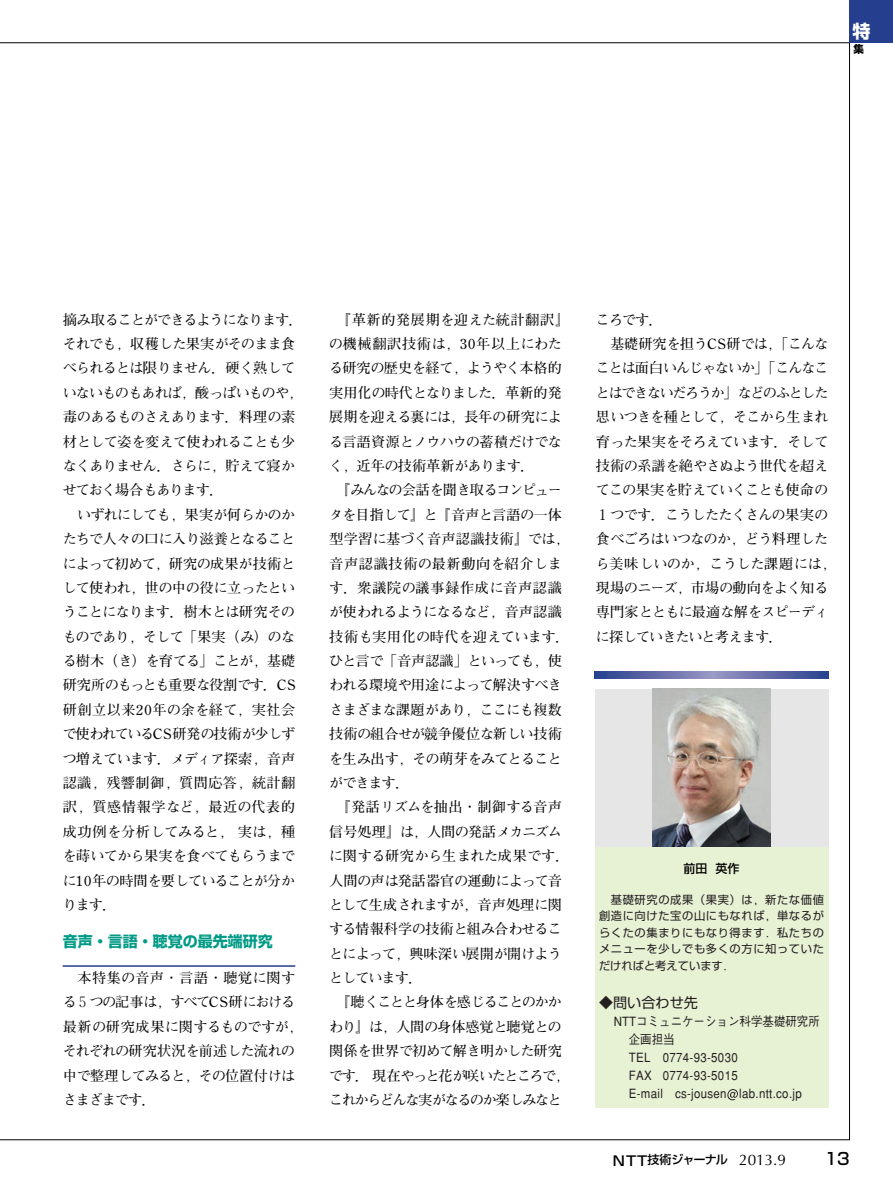
<style>
.page{position:relative;width:893px;height:1190px;background:#fff}
.page>*{position:absolute;margin:0;border:0;box-sizing:border-box;transform-origin:0 0}
.t1{font:700 18px "Shin Go";color:#fff}
.t2{font:500 16.5px "Shin Go";color:#000}
.t3{font:700 15px "Shin Go";color:#009b87}
.t4{font:700 14.1px/24.3px "Futo Min A101";letter-spacing:-.055em;color:#000}
.t5{font:700 14.1px "Futo Min A101";color:#000}
.t6{font:700 14.1px "Futo Min A101";letter-spacing:-.035em;color:#000}
.t7{font:700 14.1px "Futo Min A101";letter-spacing:-.095em;color:#000}
.t8{font:700 14.1px "Futo Min A101";letter-spacing:.045em;color:#000}
.t9{font:700 14.1px "Futo Min A101";letter-spacing:.05em;color:#000}
.t10{font:700 14.1px "Futo Min A101";letter-spacing:-.11em;color:#000}
.t11{font:700 14.1px "Futo Min A101";letter-spacing:-.105em;color:#000}
.t12{font:700 14.1px "Futo Min A101";letter-spacing:-.08em;color:#000}
.t13{font:700 14.1px "Futo Min A101";letter-spacing:.025em;color:#000}
.t14{font:700 14.1px "Futo Min A101";letter-spacing:.04em;color:#000}
.t15{font:700 14.1px "Futo Min A101";letter-spacing:-.015em;color:#000}
.t16{font:700 14.1px "Futo Min A101";letter-spacing:-.075em;color:#000}
.t17{font:14.1px "Shin Go";color:#231f20}
.t18{font:500 12.75px/18px "Gothic BBB";letter-spacing:.025em;color:#231f20;scale:.9 1}
.t19{font:500 12px "Shin Go";letter-spacing:-.075em;color:#000}
.t20{font:500 12px "Shin Go";letter-spacing:-.04em;color:#000}
.t21{font:11.25px/16.5px "Shin Go";letter-spacing:.055em;color:#231f20;text-align:justify}
.t22{font:700 10.5px "Shin Go";color:#000}
.s1{font-size:13.5px}
.s2{font-family:"Optima";font-weight:400;font-size:15.3px}
</style>
<div class="page">
<div style="left:849px;top:0;width:43px;height:43px;background:#253f8e"></div>
<hr style="left:63px;top:965px;width:232px;height:1px;background:#253f8e">
<div style="left:594px;top:846px;width:234px;height:262px;background:#e7f1d4"></div>
<svg style="left:727px;top:1089px;width:11px;height:11px"></svg>
<div style="left:594px;top:689px;width:234px;height:157px;background:#e6e6e6"></div>
<img style="left:653px;top:689px;width:117px;height:157px">
<svg style="left:594px;top:672px;width:234px;height:6px"></svg>
<p class="t1" style="left:852px;top:25px;width:19px">特</p>
<p class="t22" style="left:853px;top:45px;width:12px">集</p>
<p class="t4" style="left:63px;top:309px;width:241px">摘み取ることができるようになります．それでも，収穫した果実がそのまま食べられるとは限りません．硬く熟していないものもあれば，酸っぱいものや，毒のあるものさえあります．料理の素材として姿を変えて使われることも少なくありません．さらに，貯えて寝かせておく場合もあります．</p>
<p class="t4" style="left:63px;top:504px;width:234px;text-align:justify;text-indent:14px">いずれにしても，果実が何らかのかたちで人々の口に入り滋養となることによって初めて，研究の成果が技術として使われ，世の中の役に立ったということになります．樹木とは研究そのものであり，そして「果実（み）のなる樹木（き）を育てる」ことが，基礎研究所のもっとも重要な役割です．CS研創立以来20年の余を経て，実社会で使われているCS研発の技術が少しずつ増えています．メディア探索，音声認識，残響制御，質問応答，統計翻訳，質感情報学など，最近の代表的成功例を分析してみると，実は，種を蒔いてから果実を食べてもらうまでに10年の時間を要していることが分かります．</p>
<p class="t3" style="left:63px;top:935px;width:212px">音声・言語・聴覚の最先端研究</p>
<p class="t4" style="left:63px;top:967px;width:241px;text-indent:15px">本特集の音声・言語・聴覚に関する５つの記事は，すべてCS研における最新の研究成果に関するものですが，それぞれの研究状況を前述した流れの中で整理してみると，その位置付けはさまざまです．</p>
<p class="t8" style="left:337px;top:314px;width:233px">『革新的発展期を迎えた統計翻訳』</p>
<p class="t8" style="left:329px;top:339px;width:234px">の機械翻訳技術は，30年以上にわた</p>
<p class="t6" style="left:329px;top:363px;width:234px">る研究の歴史を経て，ようやく本格的</p>
<p class="t5" style="left:329px;top:387px;width:234px">実用化の時代となりました．革新的発</p>
<p class="t5" style="left:329px;top:412px;width:234px">展期を迎える裏には，長年の研究によ</p>
<p class="t4" style="left:329px;top:431px;width:234px">る言語資源とノウハウの蓄積だけでな</p>
<p class="t5" style="left:329px;top:461px;width:206px">く，近年の技術革新があります．</p>
<p class="t7" style="left:336px;top:485px;width:227px">『みんなの会話を聞き取るコンピュー</p>
<p class="t5" style="left:329px;top:509px;width:234px">タを目指して』と『音声と言語の一体</p>
<p class="t13" style="left:329px;top:534px;width:241px">型学習に基づく音声認識技術』では，</p>
<p class="t9" style="left:329px;top:558px;width:234px">音声認識技術の最新動向を紹介しま</p>
<p class="t9" style="left:329px;top:582px;width:234px">す．衆議院の議事録作成に音声認識</p>
<p class="t4" style="left:329px;top:602px;width:234px">が使われるようになるなど，音声認識</p>
<p class="t14" style="left:329px;top:631px;width:241px">技術も実用化の時代を迎えています．</p>
<p class="t4" style="left:329px;top:650px;width:234px">ひと言で「音声認識」といっても，使</p>
<p class="t4" style="left:329px;top:675px;width:234px">われる環境や用途によって解決すべき</p>
<p class="t4" style="left:329px;top:699px;width:234px">さまざまな課題があり，ここにも複数</p>
<p class="t5" style="left:329px;top:729px;width:234px">技術の組合せが競争優位な新しい技術</p>
<p class="t4" style="left:329px;top:748px;width:234px">を生み出す，その萌芽をみてとること</p>
<p class="t4" style="left:329px;top:772px;width:81px">ができます．</p>
<p class="t15" style="left:337px;top:802px;width:226px">『発話リズムを抽出・制御する音声</p>
<p class="t5" style="left:329px;top:826px;width:234px">信号処理』は，人間の発話メカニズム</p>
<p class="t6" style="left:329px;top:851px;width:241px">に関する研究から生まれた成果です．</p>
<p class="t5" style="left:329px;top:875px;width:234px">人間の声は発話器官の運動によって音</p>
<p class="t4" style="left:329px;top:894px;width:234px">として生成されますが，音声処理に関</p>
<p class="t6" style="left:329px;top:924px;width:234px">する情報科学の技術と組み合わせるこ</p>
<p class="t4" style="left:329px;top:943px;width:234px">とによって，興味深い展開が開けよう</p>
<p class="t4" style="left:329px;top:967px;width:94px">としています．</p>
<p class="t7" style="left:336px;top:997px;width:227px">『聴くことと身体を感じることのかか</p>
<p class="t5" style="left:329px;top:1021px;width:234px">わり』は，人間の身体感覚と聴覚との</p>
<p class="t6" style="left:329px;top:1046px;width:234px">関係を世界で初めて解き明かした研究</p>
<p class="t10" style="left:329px;top:1070px;width:241px">です．現在やっと花が咲いたところで，</p>
<p class="t11" style="left:329px;top:1094px;width:234px">これからどんな実がなるのか楽しみなと</p>
<p class="t4" style="left:596px;top:309px;width:68px">ころです．</p>
<p class="t5" style="left:610px;top:339px;width:220px">基礎研究を担うCS研では，「こんな</p>
<p class="t12" style="left:596px;top:363px;width:234px">ことは面白いんじゃないか」「こんなこ</p>
<p class="t7" style="left:596px;top:387px;width:234px">とはできないだろうか」などのふとした</p>
<p class="t4" style="left:596px;top:407px;width:234px">思いつきを種として，そこから生まれ</p>
<p class="t4" style="left:596px;top:431px;width:234px">育った果実をそろえています．そして</p>
<p class="t6" style="left:596px;top:461px;width:234px">技術の系譜を絶やさぬよう世代を超え</p>
<p class="t4" style="left:596px;top:480px;width:234px">てこの果実を貯えていくことも使命の</p>
<p class="t4" style="left:596px;top:504px;width:234px">１つです．こうしたたくさんの果実の</p>
<p class="t4" style="left:596px;top:528px;width:234px">食べごろはいつなのか，どう料理した</p>
<p class="t6" style="left:596px;top:558px;width:241px">ら美味しいのか，こうした課題には，</p>
<p class="t6" style="left:596px;top:582px;width:234px">現場のニーズ，市場の動向をよく知る</p>
<p class="t4" style="left:596px;top:602px;width:234px">専門家とともに最適な解をスピーディ</p>
<p class="t16" style="left:596px;top:631px;width:188px">に探していきたいと考えます．</p>
<p class="t20" style="left:683px;top:864px;width:57px">前田 英作</p>
<p class="t21" style="left:599px;top:892px;width:226px;text-indent:12px">基礎研究の成果（果実）は，新たな価値創造に向けた宝の山にもなれば，単なるがらくたの集まりにもなり得ます．私たちのメニューを少しでも多くの方に知っていただければと考えています．</p>
<p class="t17" style="left:599px;top:997px;width:100px">◆問い合わせ先</p>
<p class="t18" style="left:628px;top:1014px;width:214px;text-indent:-15px">NTTコミュニケーション科学基礎研究所企画担当<br>TEL 0774-93-5030<br>FAX 0774-93-5015<br>E-mail cs-jousen lab.ntt.co.jp</p>
<p class="t19" style="left:612px;top:1155px;width:175px"><span class="s1">NTT</span>技術ジャーナル <span class="s2">2013.9</span></p>
<p class="t2" style="left:824px;top:1153px;width:27px">13</p>
</div>
